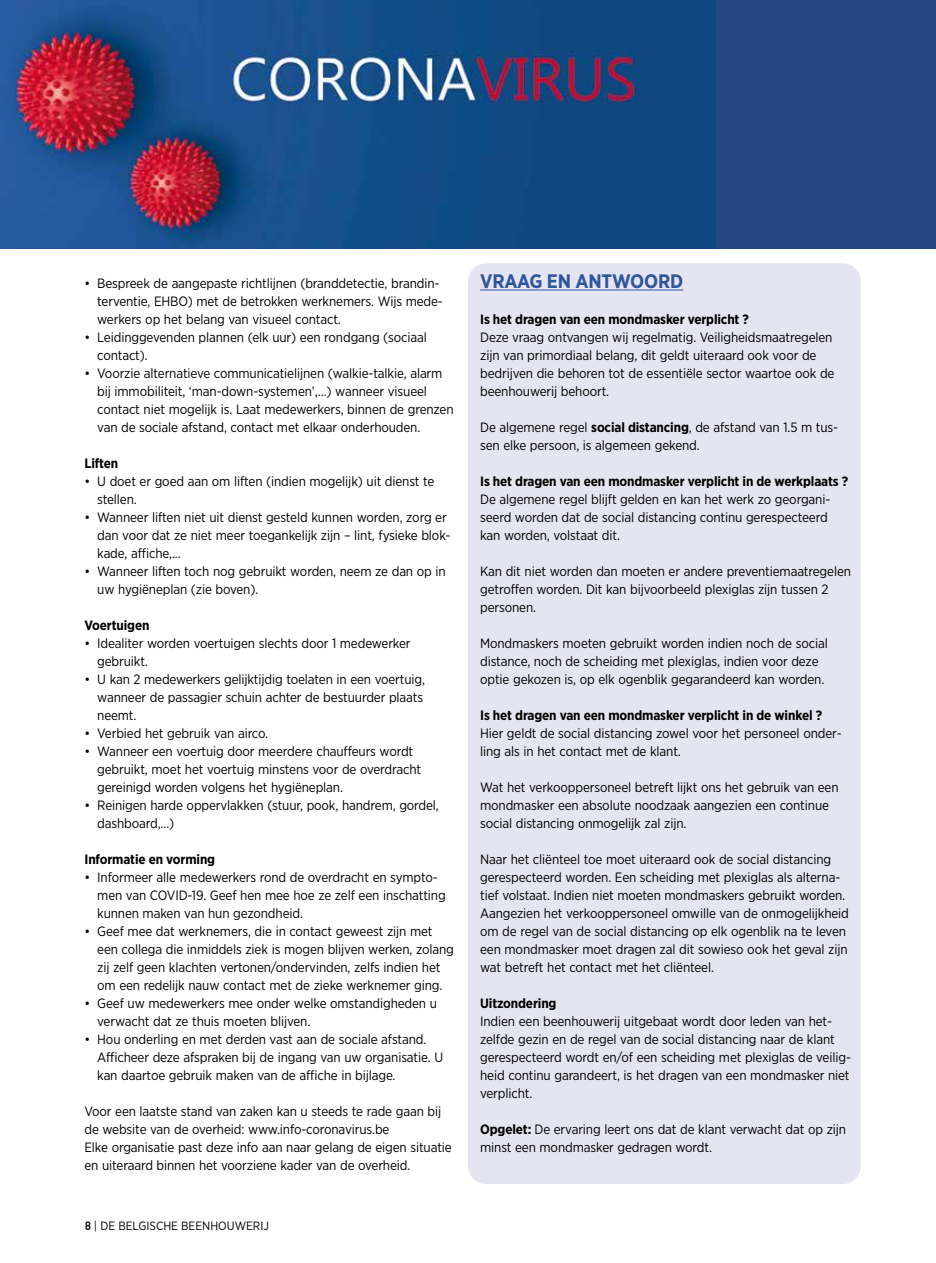
<style>
.page{position:relative;width:936px;height:1263px;background:#fff}
.page>*{position:absolute;margin:0;border:0;box-sizing:border-box;transform-origin:0 0}
.t1{font:700 19.5px "Gotham Narrow";letter-spacing:-.01em;color:#2f569d}
.t2{font:13.5px/18px "Gotham Narrow";letter-spacing:-.01em;color:#000}
.t3{font:700 13.5px "Gotham Narrow";letter-spacing:-.01em;color:#000}
.t4{font:12px "Gotham Narrow";color:#000}
.s1{font-family:"DIN Alternate";font-weight:700}
.s2{font-weight:700}
</style>
<div class="page">
<div style="left:468px;top:263px;width:392px;height:921px;background:#e4e5f1;border-radius:18px"></div>
<div style="left:0;top:0;width:935px;height:249px;background:#274782"></div>
<img style="left:0;top:0;width:716px;height:249px">
<hr style="left:480px;top:289px;width:203px;height:1px;background:#2f569d">
<p class="t2" style="left:97px;top:274px;width:347px;text-indent:-13px">• Bespreek de aangepaste richtlijnen (branddetectie, brandin&shy;terventie, EHBO) met de betrokken werknemers. Wijs mede&shy;werkers op het belang van visueel contact.</p>
<p class="t2" style="left:97px;top:328px;width:331px;text-indent:-13px">• Leidinggevenden plannen (elk uur) een rondgang (sociaal contact).</p>
<p class="t2" style="left:97px;top:364px;width:358px;text-indent:-13px">• Voorzie alternatieve communicatielijnen (walkie-talkie, alarm bij immobiliteit, ‘man-down-systemen’,…) wanneer visueel contact niet mogelijk is. Laat medewerkers, binnen de grenzen van de sociale afstand, contact met elkaar onderhouden.</p>
<p class="t3" style="left:84px;top:455px;width:35px">Liften</p>
<p class="t2" style="left:97px;top:472px;width:339px;text-indent:-13px">• U doet er goed aan om liften (indien mogelijk) uit dienst te stellen.</p>
<p class="t2" style="left:97px;top:508px;width:355px;text-indent:-13px">• Wanneer liften niet uit dienst gesteld kunnen worden, zorg er dan voor dat ze niet meer toegankelijk zijn – lint, fysieke blok&shy;kade, affiche,...</p>
<p class="t2" style="left:97px;top:562px;width:350px;text-indent:-13px">• Wanneer liften toch nog gebruikt worden, neem ze dan op in uw hygiëneplan (zie boven).</p>
<p class="t3" style="left:84px;top:617px;width:67px">Voertuigen</p>
<p class="t2" style="left:97px;top:634px;width:315px;text-indent:-13px">• Idealiter worden voertuigen slechts door 1 medewerker gebruikt.</p>
<p class="t2" style="left:97px;top:670px;width:329px;text-indent:-13px">• U kan 2 medewerkers gelijktijdig toelaten in een voertuig, wanneer de passagier schuin achter de bestuurder plaats neemt.</p>
<p class="t2" style="left:84px;top:724px;width:185px">• Verbied het gebruik van airco.</p>
<p class="t2" style="left:97px;top:742px;width:325px;text-indent:-13px">• Wanneer een voertuig door meerdere chauffeurs wordt gebruikt, moet het voertuig minstens voor de overdracht gereinigd worden volgens het hygiëneplan.</p>
<p class="t2" style="left:97px;top:796px;width:343px;text-indent:-13px">• Reinigen harde oppervlakken (stuur, pook, handrem, gordel, dashboard,...)</p>
<p class="t3" style="left:84px;top:850px;width:132px">Informatie en vorming</p>
<p class="t2" style="left:97px;top:868px;width:350px;text-indent:-13px">• Informeer alle medewerkers rond de overdracht en sympto&shy;men van COVID-19. Geef hen mee hoe ze zelf een inschatting kunnen maken van hun gezondheid.</p>
<p class="t2" style="left:97px;top:922px;width:358px;text-indent:-13px">• Geef mee dat werknemers, die in contact geweest zijn met een collega die inmiddels ziek is mogen blijven werken, zolang zij zelf geen klachten vertonen/ondervinden, zelfs indien het om een redelijk nauw contact met de zieke werknemer ging.</p>
<p class="t2" style="left:97px;top:994px;width:341px;text-indent:-13px">• Geef uw medewerkers mee onder welke omstandigheden u verwacht dat ze thuis moeten blijven.</p>
<p class="t2" style="left:97px;top:1030px;width:347px;text-indent:-13px">• Hou onderling en met derden vast aan de sociale afstand.<br>Afficheer deze afspraken bij de ingang van uw organisatie. U kan daartoe gebruik maken van de affiche in bijlage.</p>
<p class="t2" style="left:84px;top:1102px;width:369px">Voor een laatste stand van zaken kan u steeds te rade gaan bij de website van de overheid: www.info-coronavirus.be<br>Elke organisatie past deze info aan naar gelang de eigen situatie en uiteraard binnen het voorziene kader van de overheid.</p>
<p class="t4" style="left:85px;top:1218px;width:185px"><span class="s1">8</span> | DE BELGISCHE BEENHOUWERIJ</p>
<h1 class="t1" style="left:480px;top:269px;width:204px">VRAAG EN ANTWOORD</h1>
<p class="t3" style="left:480px;top:311px;width:270px">Is het dragen van een mondmasker verplicht ?</p>
<p class="t2" style="left:480px;top:328px;width:356px">Deze vraag ontvangen wij regelmatig. Veiligheidsmaatregelen zijn van primordiaal belang, dit geldt uiteraard ook voor de bedrijven die behoren tot de essentiële sector waartoe ook de beenhouwerij behoort.</p>
<p class="t2" style="left:480px;top:418px;width:359px">De algemene regel <span class="s2">social distancing</span>, de afstand van 1.5 m tus&shy;sen elke persoon, is algemeen gekend.</p>
<p class="t3" style="left:480px;top:473px;width:369px">Is het dragen van een mondmasker verplicht in de werkplaats ?</p>
<p class="t2" style="left:480px;top:490px;width:352px">De algemene regel blijft gelden en kan het werk zo georgani&shy;seerd worden dat de social distancing continu gerespecteerd kan worden, volstaat dit.</p>
<p class="t2" style="left:480px;top:562px;width:372px">Kan dit niet worden dan moeten er andere preventiemaatregelen getroffen worden. Dit kan bijvoorbeeld plexiglas zijn tussen 2 personen.</p>
<p class="t2" style="left:480px;top:634px;width:349px">Mondmaskers moeten gebruikt worden indien noch de social distance, noch de scheiding met plexiglas, indien voor deze optie gekozen is, op elk ogenblik gegarandeerd kan worden.</p>
<p class="t3" style="left:480px;top:707px;width:343px">Is het dragen van een mondmasker verplicht in de winkel ?</p>
<p class="t2" style="left:480px;top:724px;width:363px">Hier geldt de social distancing zowel voor het personeel onder&shy;ling als in het contact met de klant.</p>
<p class="t2" style="left:480px;top:778px;width:360px">Wat het verkooppersoneel betreft lijkt ons het gebruik van een mondmasker een absolute noodzaak aangezien een continue social distancing onmogelijk zal zijn.</p>
<p class="t2" style="left:480px;top:850px;width:370px">Naar het cliënteel toe moet uiteraard ook de social distancing gerespecteerd worden. Een scheiding met plexiglas als alterna&shy;tief volstaat. Indien niet moeten mondmaskers gebruikt worden.<br>Aangezien het verkooppersoneel omwille van de onmogelijkheid om de regel van de social distancing op elk ogenblik na te leven een mondmasker moet dragen zal dit sowieso ook het geval zijn wat betreft het contact met het cliënteel.</p>
<p class="t3" style="left:480px;top:995px;width:78px">Uitzondering</p>
<p class="t2" style="left:480px;top:1012px;width:372px">Indien een beenhouwerij uitgebaat wordt door leden van het&shy;zelfde gezin en de regel van de social distancing naar de klant gerespecteerd wordt en/of een scheiding met plexiglas de veilig&shy;heid continu garandeert, is het dragen van een mondmasker niet verplicht.</p>
<p class="t2" style="left:480px;top:1120px;width:367px"><span class="s2">Opgelet:</span> De ervaring leert ons dat de klant verwacht dat op zijn minst een mondmasker gedragen wordt.</p>
</div>
